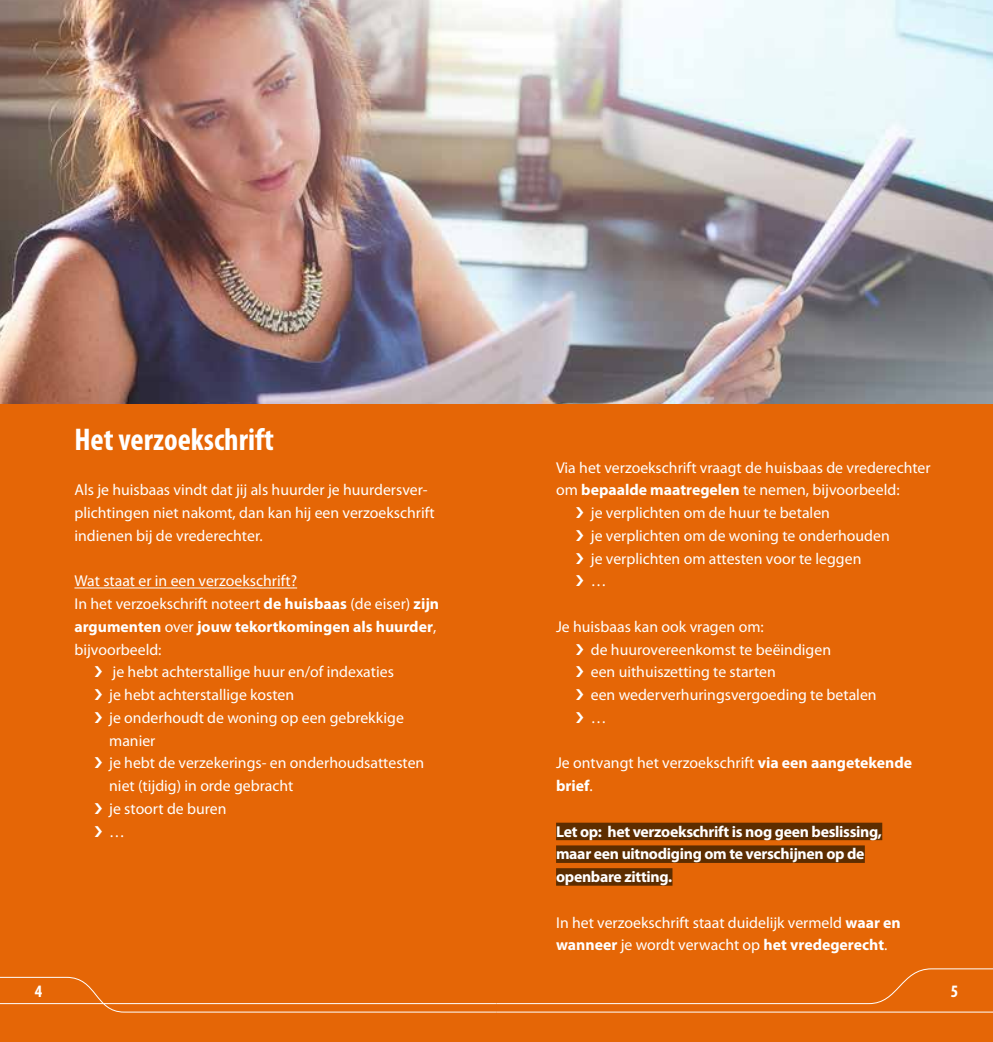
<style>
.page{position:relative;width:993px;height:1042px;background:#fff}
.page>*{position:absolute;margin:0;border:0;box-sizing:border-box;transform-origin:0 0}
.t1{font:700 condensed 31.5px "Myriad Pro";color:#fff}
.t2{font:700 condensed 17.5px "Myriad Pro";color:#fff}
.t3{font:15.75px/22.8px "Myriad Pro";color:#fff}
.t4{font:700 15.75px/22.8px "Myriad Pro";letter-spacing:-.02em;color:#fff}
.t5{font:700 15.75px "Myriad Pro";color:#fff}
.s1{font-weight:700}
.s2{font-weight:400}
</style>
<div class="page">
<img style="left:0;top:0;width:992px;height:404px">
<div style="left:496px;top:404px;width:496px;height:638px;background:#e56606"></div>
<div style="left:0;top:404px;width:537px;height:638px;background:#e56606"></div>
<hr style="left:74px;top:587px;width:223px;height:1px;background:#fff">
<div style="left:556px;top:822px;width:325px;height:18px;background:#5d2d00"></div>
<div style="left:556px;top:845px;width:308px;height:18px;background:#5d2d00"></div>
<div style="left:556px;top:868px;width:116px;height:17px;background:#5d2d00"></div>
<svg style="left:0;top:968px;width:992px;height:45px"></svg>
<h1 class="t1" style="left:74px;top:420px;width:201px">Het verzoekschrift</h1>
<p class="t3" style="left:74px;top:478px;width:362px">Als je huisbaas vindt dat jij als huurder je huurdersver&shy;plichtingen niet nakomt, dan kan hij een verzoekschrift indienen bij de vrederechter.</p>
<p class="t3" style="left:74px;top:569px;width:224px">Wat staat er in een verzoekschrift?</p>
<p class="t3" style="left:74px;top:592px;width:366px">In het verzoekschrift noteert <span class="s1">de huisbaas</span> (de eiser) <span class="s1">zijn</span></p>
<p class="t5" style="left:74px;top:616px;width:363px">argumenten <span class="s2">over</span> jouw tekortkomingen als huurder<span class="s2">,</span></p>
<p class="t3" style="left:74px;top:638px;width:89px">bijvoorbeeld:</p>
<p class="t3" style="left:112px;top:660px;width:283px">je hebt achterstallige huur en/of indexaties</p>
<p class="t3" style="left:109px;top:683px;width:186px">je hebt achterstallige kosten</p>
<p class="t3" style="left:109px;top:706px;width:296px">je onderhoudt de woning op een gebrekkige</p>
<p class="t3" style="left:109px;top:729px;width:48px">manier</p>
<p class="t3" style="left:109px;top:751px;width:316px">je hebt de verzekerings- en onderhoudsattesten</p>
<p class="t3" style="left:109px;top:774px;width:186px">niet (tijdig) in orde gebracht</p>
<p class="t3" style="left:109px;top:797px;width:119px">je stoort de buren</p>
<p class="t3" style="left:109px;top:820px;width:17px">…</p>
<p class="t3" style="left:556px;top:456px;width:376px">Via het verzoekschrift vraagt de huisbaas de vrederechter</p>
<p class="t3" style="left:556px;top:478px;width:345px">om <span class="s1">bepaalde maatregelen</span> te nemen, bijvoorbeeld:</p>
<p class="t3" style="left:590px;top:501px;width:240px">je verplichten om de huur te betalen</p>
<p class="t3" style="left:590px;top:524px;width:300px">je verplichten om de woning te onderhouden</p>
<p class="t3" style="left:590px;top:547px;width:272px">je verplichten om attesten voor te leggen</p>
<p class="t3" style="left:590px;top:569px;width:17px">…</p>
<p class="t3" style="left:590px;top:615px;width:287px;text-indent:-35px">Je huisbaas kan ook vragen om:<br>de huurovereenkomst te beëindigen<br>een uithuiszetting te starten<br>een wederverhuringsvergoeding te betalen …</p>
<p class="t3" style="left:556px;top:751px;width:357px">Je ontvangt het verzoekschrift <span class="s1">via een aangetekende brief</span>.</p>
<p class="t4" style="left:556px;top:819px;width:327px">Let op: het verzoekschrift is nog geen beslissing, maar een uitnodiging om te verschijnen op de openbare zitting.</p>
<p class="t3" style="left:556px;top:911px;width:346px">In het verzoekschrift staat duidelijk vermeld <span class="s1">waar en wanneer</span> je wordt verwacht op <span class="s1">het vredegerecht</span>.</p>
<p class="t2" style="left:35px;top:980px;width:9px">4</p>
<p class="t2" style="left:950px;top:980px;width:9px">5</p>
</div>
